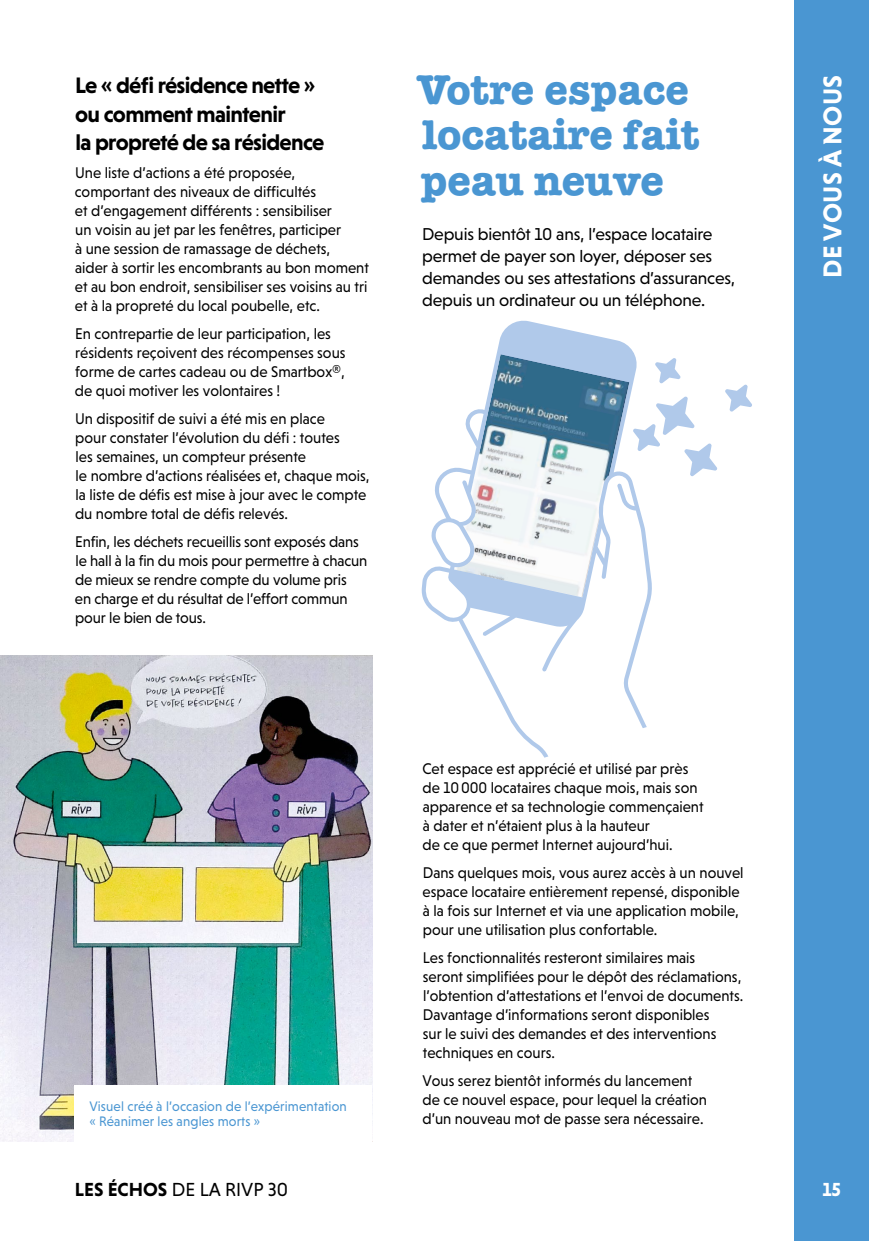
<style>
.page{position:relative;width:869px;height:1241px;background:#fff}
.page>*{position:absolute;margin:0;border:0;box-sizing:border-box;transform-origin:0 0}
.t1{font:700 42px/45.5px "American Typewriter ITC Pro";color:#4a96d2}
.t2{font:700 26.25px "Niveau Grotesk";letter-spacing:.015em;color:#fff}
.t3{font:700 22.75px/28.3px "Niveau Grotesk";letter-spacing:-.03em;color:#000}
.t4{font:19.25px "Niveau Grotesk";color:#000}
.t5{font:700 19.25px "Niveau Grotesk";color:#fff}
.t6{font:17.5px/21.9px "Niveau Grotesk";letter-spacing:-.01em;color:#000}
.t7{font:15.75px/18.9px "Niveau Grotesk";color:#000;scale:.95 1}
.t8{font:14px/15.8px "Niveau Grotesk";letter-spacing:.01em;color:#4a96d2;scale:.95 1}
.s1{font-weight:700}
</style>
<div class="page">
<svg style="left:421px;top:320px;width:231px;height:435px"></svg>
<svg style="left:543px;top:714px;width:109px;height:44px"></svg>
<img style="left:0;top:655px;width:372px;height:486px">
<div style="left:794px;top:0;width:74px;height:1240px;background:#4a96d2"></div>
<div style="left:74px;top:1085px;width:298px;height:57px;background:#fff"></div>
<svg style="left:632px;top:358px;width:119px;height:118px"></svg>
<img style="left:453px;top:354px;width:176px;height:243px">
<h3 class="t3" style="left:75px;top:71px;width:251px">Le « défi résidence nette » ou comment maintenir<br>la propreté de sa résidence</h3>
<p class="t7" style="left:75px;top:163px;width:311px">Une liste d’actions a été proposée, comportant des niveaux de difficultés<br>et d’engagement différents : sensibiliser<br>un voisin au jet par les fenêtres, participer<br>à une session de ramassage de déchets,<br>aider à sortir les encombrants au bon moment et au bon endroit, sensibiliser ses voisins au tri et à la propreté du local poubelle, etc.</p>
<p class="t7" style="left:75px;top:324px;width:286px">En contrepartie de leur participation, les résidents reçoivent des récompenses sous forme de cartes cadeau ou de Smartbox®, de quoi motiver les volontaires !</p>
<p class="t7" style="left:75px;top:409px;width:311px">Un dispositif de suivi a été mis en place<br>pour constater l’évolution du défi : toutes<br>les semaines, un compteur présente<br>le nombre d’actions réalisées et, chaque mois, la liste de défis est mise à jour avec le compte du nombre total de défis relevés.</p>
<p class="t7" style="left:75px;top:532px;width:309px">Enfin, les déchets recueillis sont exposés dans le hall à la fin du mois pour permettre à chacun de mieux se rendre compte du volume pris<br>en charge et du résultat de l’effort commun pour le bien de tous.</p>
<h1 class="t1" style="left:416px;top:67px;width:284px">Votre espace locataire fait peau neuve</h1>
<p class="t6" style="left:422px;top:223px;width:314px">Depuis bientôt 10 ans, l’espace locataire permet de payer son loyer, déposer ses demandes ou ses attestations d’assurances, depuis un ordinateur ou un téléphone.</p>
<p class="t8" style="left:89px;top:1097px;width:272px">Visuel créé à l’occasion de l’expérimentation « Réanimer les angles morts »</p>
<p class="t7" style="left:422px;top:759px;width:297px">Cet espace est apprécié et utilisé par près de 10000 locataires chaque mois, mais son apparence et sa technologie commençaient à dater et n’étaient plus à la hauteur<br>de ce que permet Internet aujourd’hui.</p>
<p class="t7" style="left:422px;top:863px;width:339px">Dans quelques mois, vous aurez accès à un nouvel espace locataire entièrement repensé, disponible à la fois sur Internet et via une application mobile, pour une utilisation plus confortable.</p>
<p class="t7" style="left:422px;top:948px;width:339px">Les fonctionnalités resteront similaires mais<br>seront simplifiées pour le dépôt des réclamations, l’obtention d’attestations et l’envoi de documents.<br>Davantage d’informations seront disponibles<br>sur le suivi des demandes et des interventions techniques en cours.</p>
<p class="t7" style="left:422px;top:1071px;width:301px">Vous serez bientôt informés du lancement de ce nouvel espace, pour lequel la création d’un nouveau mot de passe sera nécessaire.</p>
<h2 class="t2" style="left:817px;top:278px;width:205px;rotate:-90deg">DE VOUS À NOUS</h2>
<p class="t4" style="left:75px;top:1178px;width:214px"><span class="s1">LES ÉCHOS</span> DE LA RIVP 30</p>
<p class="t5" style="left:822px;top:1177px;width:20px">15</p>
</div>
